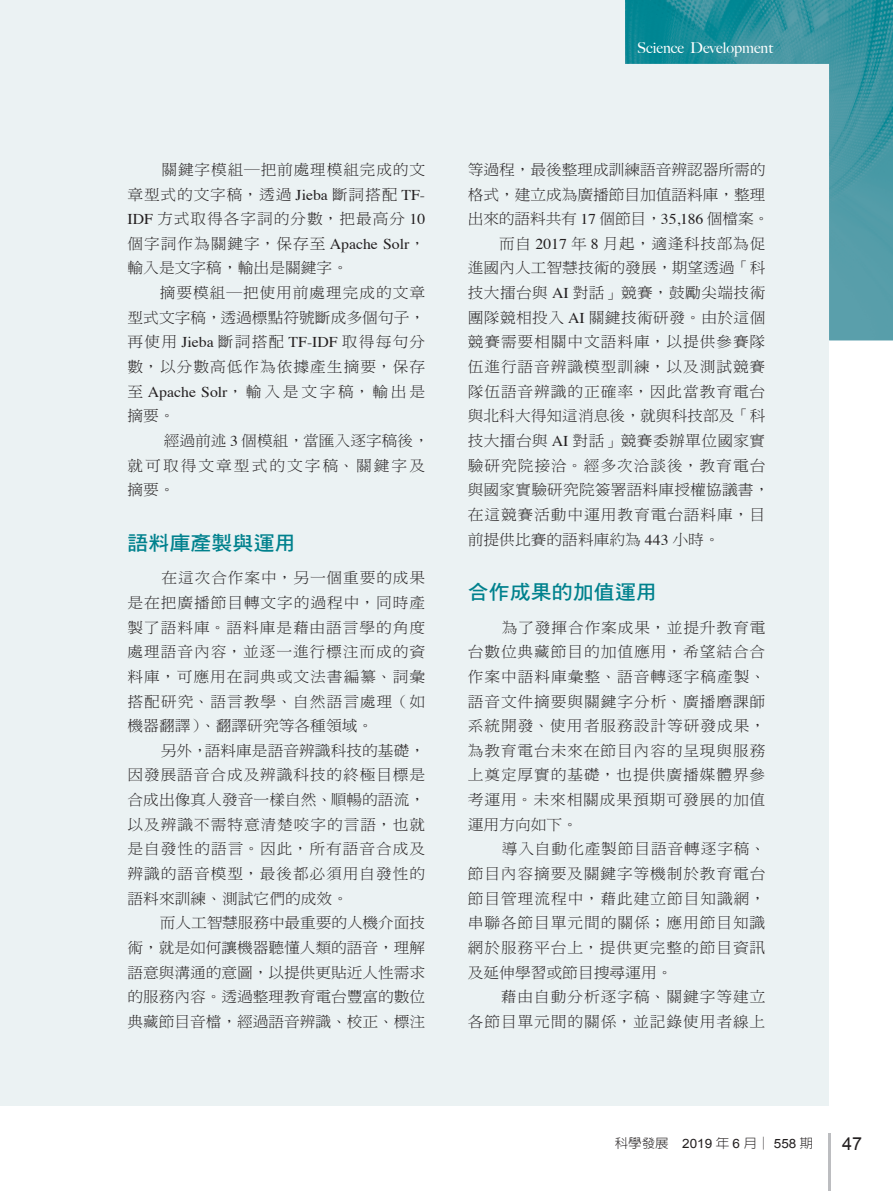
<style>
.page{position:relative;width:893px;height:1191px;background:#fff}
.page>*{position:absolute;margin:0;border:0;box-sizing:border-box;transform-origin:0 0}
.大標{font:19.95px "DF Hei Std W7";color:#00818d;scale:1.05 1}
.t1{font:18px "Arial";color:#231f20}
.內文{font:15px/24.6px "DF Ming Std W3";letter-spacing:.055em;color:#231f20;text-align:justify;scale:1.05 1}
.內文-2{font:15px/24.6px "DF Ming Std W3";letter-spacing:.025em;color:#231f20;scale:1.05 1}
.內文-3{font:15px/24.6px "DF Ming Std W3";letter-spacing:-.005em;color:#231f20;scale:1.05 1}
.內文-4{font:15px/24.6px "DF Ming Std W3";letter-spacing:.125em;color:#231f20;scale:1.05 1}
.t2{font:500 15px "Big Caslon";color:#fff}
.t3{font:300 12.9px "AR New Hei B5";color:#231f20;scale:1.05 1}
.s1{font-family:"Times"}
.s2{font-family:"Arial";font-weight:400}
</style>
<div class="page">
<div style="left:0;top:0;width:829px;height:1106px;background:#ebf2f3"></div>
<hr style="left:828px;top:1133px;width:2px;height:58px;background:#bcbdc0">
<img style="left:625px;top:0;width:268px;height:340px">
<p class="內文" style="left:128px;top:157px;width:285px;text-indent:34px">關鍵字模組─把前處理模組完成的文章型式的文字稿，透過 <span class="s1">Jieba</span> 斷詞搭配 <span class="s1">TF-IDF</span> 方式取得各字詞的分數，把最高分 <span class="s1">10</span>個字詞作為關鍵字，保存至 <span class="s1">Apache Solr</span>，輸入是文字稿，輸出是關鍵字。</p>
<p class="內文" style="left:128px;top:280px;width:285px;text-indent:32px">摘要模組─把使用前處理完成的文章型式文字稿，透過標點符號斷成多個句子，再使用 <span class="s1">Jieba</span> 斷詞搭配 <span class="s1">TF-IDF</span> 取得每句分數，以分數高低作為依據產生摘要，保存至 <span class="s1">Apache Solr</span>，輸入是文字稿，輸出是摘要。</p>
<p class="內文-4" style="left:128px;top:428px;width:289px;text-indent:36px">經過前述 <span class="s1">3</span> 個模組，當匯入逐字稿後，就可取得文章型式的文字稿、關鍵字及摘要。</p>
<p class="大標" style="left:128px;top:532px;width:161px">語料庫產製與運用</p>
<p class="內文" style="left:128px;top:565px;width:285px;text-indent:34px">在這次合作案中，另一個重要的成果是在把廣播節目轉文字的過程中，同時產製了語料庫。語料庫是藉由語言學的角度處理語音內容，並逐一進行標注而成的資料庫，可應用在詞典或文法書編纂、詞彙搭配研究、語言教學、自然語言處理（如機器翻譯）、翻譯研究等各種領域。</p>
<p class="內文" style="left:128px;top:738px;width:285px;text-indent:33px">另外，語料庫是語音辨識科技的基礎，因發展語音合成及辨識科技的終極目標是合成出像真人發音一樣自然、順暢的語流，以及辨識不需特意清楚咬字的言語，也就是自發性的語言。因此，所有語音合成及辨識的語音模型，最後都必須用自發性的語料來訓練、測試它們的成效。</p>
<p class="內文" style="left:128px;top:910px;width:285px;text-indent:32px">而人工智慧服務中最重要的人機介面技術，就是如何讓機器聽懂人類的語音，理解語意與溝通的意圖，以提供更貼近人性需求的服務內容。透過整理教育電台豐富的數位典藏節目音檔，經過語音辨識、校正、標注</p>
<p class="t2" style="left:637px;top:35px;width:137px">Science Development</p>
<p class="內文-3" style="left:468px;top:157px;width:289px">等過程，最後整理成訓練語音辨認器所需的格式，建立成為廣播節目加值語料庫，整理出來的語料共有 <span class="s1">17</span> 個節目，<span class="s1">35,186</span> 個檔案。</p>
<p class="內文-2" style="left:468px;top:231px;width:289px;text-indent:31px">而自 <span class="s1">2017</span> 年 <span class="s1">8</span> 月起，適逢科技部為促進國內人工智慧技術的發展，期望透過「科技大擂台與 <span class="s1">AI</span> 對話」競賽，鼓勵尖端技術團隊競相投入 <span class="s1">AI</span> 關鍵技術研發。由於這個競賽需要相關中文語料庫，以提供參賽隊伍進行語音辨識模型訓練，以及測試競賽隊伍語音辨識的正確率，因此當教育電台與北科大得知這消息後，就與科技部及「科技大擂台與 <span class="s1">AI</span> 對話」競賽委辦單位國家實驗研究院接洽。經多次洽談後，教育電台與國家實驗研究院簽署語料庫授權協議書，在這競賽活動中運用教育電台語料庫，目前提供比賽的語料庫約為 <span class="s1">443</span> 小時。</p>
<p class="大標" style="left:468px;top:581px;width:181px">合作成果的加值運用</p>
<p class="內文" style="left:468px;top:614px;width:285px;text-indent:34px">為了發揮合作案成果，並提升教育電台數位典藏節目的加值應用，希望結合合作案中語料庫彙整、語音轉逐字稿產製、語音文件摘要與關鍵字分析、廣播磨課師系統開發、使用者服務設計等研發成果，為教育電台未來在節目內容的呈現與服務上奠定厚實的基礎，也提供廣播媒體界參考運用。未來相關成果預期可發展的加值運用方向如下。</p>
<p class="內文" style="left:468px;top:836px;width:285px;text-indent:34px">導入自動化產製節目語音轉逐字稿、節目內容摘要及關鍵字等機制於教育電台節目管理流程中，藉此建立節目知識網，串聯各節目單元間的關係；應用節目知識網於服務平台上，提供更完整的節目資訊及延伸學習或節目搜尋運用。</p>
<p class="內文" style="left:468px;top:984px;width:285px;text-align:right">藉由自動分析逐字稿、關鍵字等建立<br>各節目單元間的關係，並記錄使用者線上</p>
<p class="t3" style="left:615px;top:1136px;width:190px">科學發展 <span class="s2">2019</span> 年 <span class="s2">6</span> 月│ <span class="s2">558</span> 期</p>
<p class="t1" style="left:842px;top:1131px;width:22px">47</p>
</div>
